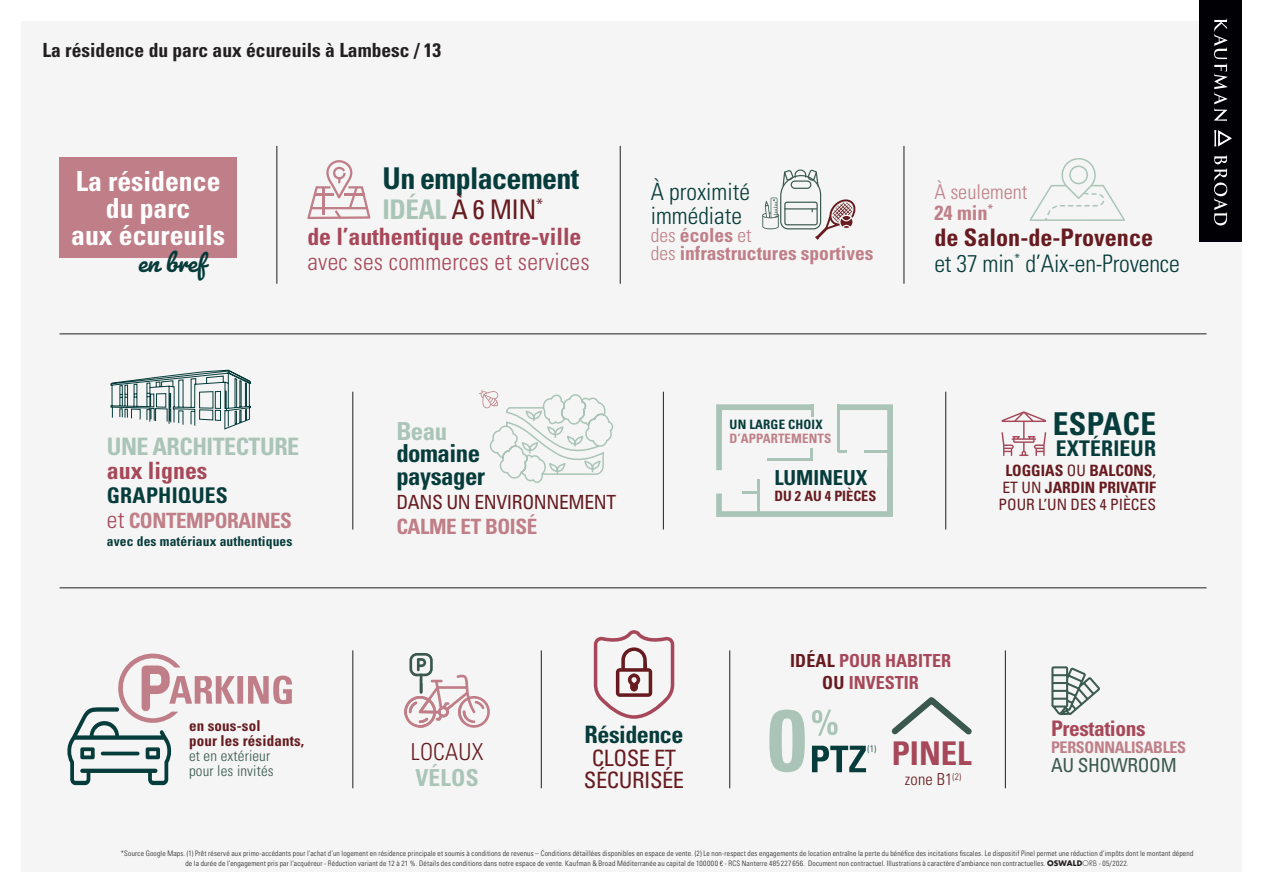
<style>
.page{position:relative;width:1263px;height:893px;background:#fff}
.page>*{position:absolute;margin:0;border:0;box-sizing:border-box;transform-origin:0 0}
.t1{font:700 32.85px "Pacifico";color:#063c3b}
.t2{font:700 condensed 32.7px "Univers LT";color:#a7485a}
.t3{font:700 condensed 31.5px "Univers LT Std";letter-spacing:.01em;color:#063c3b}
.t4{font:700 condensed 30px "Univers LT Std";letter-spacing:-.02em;color:#063c3b}
.t5{font:700 condensed 27.75px/27px "Univers LT Std";color:#fff;text-align:center}
.t6{font:700 condensed 27px "Univers LT Std";letter-spacing:-.02em;color:#aac5b7}
.t7{font:700 condensed 24.75px/22.4px "Univers LT Std";letter-spacing:-.02em;color:#063c3b}
.t8{font:700 condensed 24.75px "Univers LT Std";color:#aac5b7}
.t9{font:300 condensed 24.15px/26px "Univers LT";letter-spacing:-.01em;color:#063c3b}
.t10{font:700 condensed 24px "Univers LT Std";letter-spacing:-.02em;color:#aac5b7}
.t11{font:700 condensed 24px "Univers LT Std";letter-spacing:-.02em;color:#063c3b}
.t12{font:700 condensed 23.85px "Univers LT Std";color:#a7485a}
.t13{font:300 condensed 23.85px "Univers LT Std";letter-spacing:.01em;color:#a7485a}
.t14{font:300 condensed 23.85px/24px "Univers LT";color:#063c3b}
.t15{font:300 condensed 23.4px "Univers LT Std";letter-spacing:.01em;color:#671b20}
.t16{font:700 condensed 23.4px "Univers LT Std";letter-spacing:.01em;color:#aac5b7}
.t17{font:condensed 22.5px/22.5px "Univers LT Std";letter-spacing:-.02em;color:#671b20;text-align:center}
.t18{font:700 condensed 21.6px "Univers LT Std";letter-spacing:.01em;color:#063c3b}
.t19{font:700 condensed 21.45px "Univers LT Std";letter-spacing:-.02em;color:#a7485a}
.t20{font:700 condensed 21.15px "Univers LT Std";letter-spacing:-.02em;color:#c07f88}
.t21{font:700 condensed 20.7px "Univers LT Std";color:#063c3b}
.t22{font:300 condensed 20.4px/21px "Univers LT";color:#c07f88}
.t23{font:700 condensed 19.5px "Univers LT Std";color:#231f20}
.t24{font:700 condensed 19.5px/18px "Univers LT";color:#c07f88}
.t25{font:condensed 19.5px "Univers LT Std";letter-spacing:-.02em;color:#671b20}
.t26{font:condensed 19.2px "Univers LT Std";letter-spacing:-.02em;color:#3a584e}
.t27{font:700 condensed 18px/21.6px "Univers LT Std";color:#a7485a;text-align:center}
.t28{font:300 condensed 16.5px "Univers LT Std";letter-spacing:.01em;color:#671b20}
.t29{font:700 condensed 16.05px "Univers LT Std";letter-spacing:-.02em;color:#c07f88}
.t30{font:700 condensed 15.6px/17px "Univers LT Std";color:#671b20;text-align:center}
.t31{font:700 condensed 15px/15px "Univers LT Std";letter-spacing:.01em;color:#671b20}
.t32{font:300 condensed 15px/15px "Univers LT Std";letter-spacing:.01em;color:#3a584e}
.t33{font:700 condensed 14.25px "Univers LT Std";color:#671b20}
.t34{font:700 condensed 13.5px "Univers LT Std";letter-spacing:.01em;color:#063c3b}
.t35{font:700 condensed 12.9px "Univers LT Std";letter-spacing:.01em;color:#c07f88}
.t36{font:700 condensed 12.9px "Univers LT Std";letter-spacing:.01em;color:#063c3b}
.t37{font:300 condensed 9.45px "Univers LT Std";color:#671b20}
.t38{font:300 condensed 9.45px "Univers LT Std";color:#063c3b}
.t39{font:300 condensed 7.5px/10.5px "Univers LT Std";letter-spacing:.025em;color:#231f20;text-align:center}
.s1{font-weight:400;color:#671b20}
.s2{font-weight:300}
.s3{font-weight:700}
.s4{font-weight:700;color:#671b20}
.s5{font-weight:300;font-size:23.85px;color:#a7485a}
.s6{font-weight:400}
.s7{color:#671b20}
.s8{font-family:"Futura Std";font-weight:700;font-stretch:normal}
.s9{font-family:"Futura Std";font-stretch:normal}
</style>
<div class="page">
<div style="left:21px;top:21px;width:1221px;height:851px;background:#f4f5f4"></div>
<hr style="left:276px;top:146px;width:1px;height:138px;background:#231f20">
<hr style="left:60px;top:333px;width:1146px;height:1px;background:#231f20">
<hr style="left:60px;top:587px;width:1146px;height:1px;background:#231f20">
<hr style="left:620px;top:146px;width:1px;height:138px;background:#231f20">
<hr style="left:903px;top:146px;width:1px;height:138px;background:#231f20">
<hr style="left:945px;top:392px;width:1px;height:138px;background:#231f20">
<hr style="left:352px;top:392px;width:1px;height:138px;background:#231f20">
<hr style="left:541px;top:650px;width:1px;height:138px;background:#231f20">
<hr style="left:352px;top:650px;width:1px;height:138px;background:#231f20">
<div style="left:60px;top:158px;width:177px;height:100px;background:#c07f88"></div>
<div style="left:1199px;top:0;width:43px;height:240px;background:#000005"></div>
<svg style="left:1214px;top:18px;width:13px;height:103px"></svg>
<svg style="left:1214px;top:155px;width:13px;height:70px"></svg>
<svg style="left:1214px;top:130px;width:18px;height:17px"></svg>
<svg style="left:1029px;top:158px;width:96px;height:63px"></svg>
<hr style="left:1005px;top:650px;width:1px;height:138px;background:#231f20">
<hr style="left:729px;top:650px;width:1px;height:138px;background:#231f20">
<svg style="left:479px;top:390px;width:135px;height:93px"></svg>
<svg style="left:307px;top:160px;width:63px;height:59px"></svg>
<svg style="left:762px;top:169px;width:94px;height:71px"></svg>
<svg style="left:67px;top:654px;width:225px;height:131px"></svg>
<hr style="left:757px;top:480px;width:3px;height:34px;background:#aac5b7">
<svg style="left:838px;top:404px;width:55px;height:64px"></svg>
<svg style="left:716px;top:491px;width:177px;height:26px"></svg>
<div style="left:887px;top:468px;width:6px;height:44px;background:#aac5b7"></div>
<svg style="left:716px;top:404px;width:97px;height:66px"></svg>
<svg style="left:594px;top:630px;width:80px;height:89px"></svg>
<svg style="left:1001px;top:411px;width:45px;height:45px"></svg>
<svg style="left:404px;top:653px;width:86px;height:75px"></svg>
<svg style="left:1051px;top:666px;width:49px;height:50px"></svg>
<svg style="left:812px;top:746px;width:54px;height:26px"></svg>
<svg style="left:769px;top:710px;width:36px;height:62px"></svg>
<svg style="left:812px;top:710px;width:25px;height:26px"></svg>
<svg style="left:891px;top:697px;width:81px;height:38px"></svg>
<hr style="left:663px;top:392px;width:1px;height:138px;background:#231f20">
<svg style="left:110px;top:369px;width:141px;height:61px"></svg>
<h3 class="t23" style="left:43px;top:38px;width:400px">La résidence du parc aux écureuils à Lambesc / 13</h3>
<h3 class="t5" style="left:71px;top:167px;width:155px">La résidence du parc<br>aux écureuils</h3>
<h1 class="t1" style="left:138px;top:241px;width:69px">en bref</h1>
<h3 class="t4" style="left:383px;top:160px;width:198px">Un emplacement</h3>
<h3 class="t6" style="left:383px;top:193px;width:162px">IDÉAL <span class="s1">À 6 MIN</span><sup>*</sup></h3>
<h3 class="t12" style="left:307px;top:222px;width:276px">de l’authentique centre-ville</h3>
<h3 class="t13" style="left:307px;top:247px;width:284px">avec ses commerces et services</h3>
<h3 class="t14" style="left:651px;top:180px;width:101px">À proximité immédiate</h3>
<h3 class="t24" style="left:651px;top:226px;width:224px"><span class="s2">des</span> écoles <span class="s2">et<br>des</span> infrastructures sportives</h3>
<h3 class="t22" style="left:934px;top:181px;width:95px">À seulement<br><span class="s3">24 min</span><sup>*</sup></h3>
<h3 class="t9" style="left:934px;top:224px;width:247px"><span class="s4">de Salon-de-Provence<br></span>et 37 min<sup>*</sup> d’Aix-en-Provence</h3>
<h3 class="t10" style="left:107px;top:432px;width:194px">UNE ARCHITECTURE</h3>
<h3 class="t12" style="left:107px;top:456px;width:102px">aux lignes</h3>
<h3 class="t18" style="left:107px;top:482px;width:122px">GRAPHIQUES</h3>
<h3 class="t20" style="left:107px;top:508px;width:187px"><span class="s5">et</span> CONTEMPORAINES</h3>
<h3 class="t34" style="left:107px;top:533px;width:187px">avec des matériaux authentiques</h3>
<h3 class="t8" style="left:396px;top:416px;width:52px">Beau</h3>
<h3 class="t7" style="left:396px;top:442px;width:90px">domaine paysager</h3>
<h3 class="t25" style="left:396px;top:490px;width:221px">DANS UN ENVIRONNEMENT</h3>
<h3 class="t20" style="left:396px;top:514px;width:142px">CALME ET BOISÉ</h3>
<h3 class="t36" style="left:730px;top:416px;width:94px">UN LARGE CHOIX</h3>
<h3 class="t35" style="left:730px;top:431px;width:103px">D’APPARTEMENTS</h3>
<h3 class="t21" style="left:774px;top:464px;width:95px">LUMINEUX</h3>
<h3 class="t33" style="left:774px;top:487px;width:103px">DU 2 AU 4 PIÈCES</h3>
<h3 class="t3" style="left:1053px;top:404px;width:105px">ESPACE</h3>
<h3 class="t18" style="left:1056px;top:435px;width:102px">EXTÉRIEUR</h3>
<h3 class="t30" style="left:998px;top:462px;width:159px">LOGGIAS <span class="s6">OU</span> BALCONS<span class="s6">,<br>ET UN</span> JARDIN PRIVATIF<br><span class="s6">POUR L’UN DES 4 PIÈCES</span></h3>
<h3 class="t27" style="left:790px;top:650px;width:163px"><span class="s7">IDÉAL</span> POUR HABITER<br><span class="s7">OU</span> INVESTIR</h3>
<h3 class="t31" style="left:189px;top:718px;width:117px">en sous-sol<br>pour les résidants,</h3>
<h3 class="t32" style="left:189px;top:748px;width:86px">et en extérieur pour les invités</h3>
<h3 class="t15" style="left:411px;top:738px;width:74px">LOCAUX</h3>
<h3 class="t16" style="left:415px;top:763px;width:65px">VÉLOS</h3>
<h3 class="t11" style="left:585px;top:720px;width:100px">Résidence</h3>
<h3 class="t17" style="left:584px;top:746px;width:102px">CLOSE ET<br>SÉCURISÉE</h3>
<p class="t38" style="left:867px;top:743px;width:10px">(1)</p>
<h2 class="t2" style="left:892px;top:733px;width:81px">PINEL</h2>
<p class="t37" style="left:952px;top:771px;width:10px">(2)</p>
<h3 class="t28" style="left:905px;top:769px;width:49px">zone B1</h3>
<h3 class="t19" style="left:1051px;top:715px;width:96px">Prestations</h3>
<h3 class="t29" style="left:1051px;top:737px;width:137px">PERSONNALISABLES</h3>
<h3 class="t26" style="left:1051px;top:753px;width:127px">AU SHOWROOM</h3>
<p class="t39" style="left:121px;top:848px;width:1074px">*Source Google Maps. (1) Prêt réservé aux primo-accédants pour l’achat d’un logement en résidence principale et soumis à conditions de revenus – Conditions détaillées disponibles en espace de vente. (2) Le non-respect des engagements de location entraîne la perte du bénéfice des incitations fiscales. Le dispositif Pinel permet une réduction d’impôts dont le montant dépend de la durée de l’engagement pris par l’acquéreur - Réduction variant de 12 à 21 %. Détails des conditions dans notre espace de vente. Kaufman &amp; Broad Méditerranée au capital de 100000 € - RCS Nanterre 485227656. Document non contractuel. Illustrations à caractère d’ambiance non contractuelles. <span class="s8">OSWALD</span><span class="s9">ORB</span> - 05/2022.</p>
</div>
